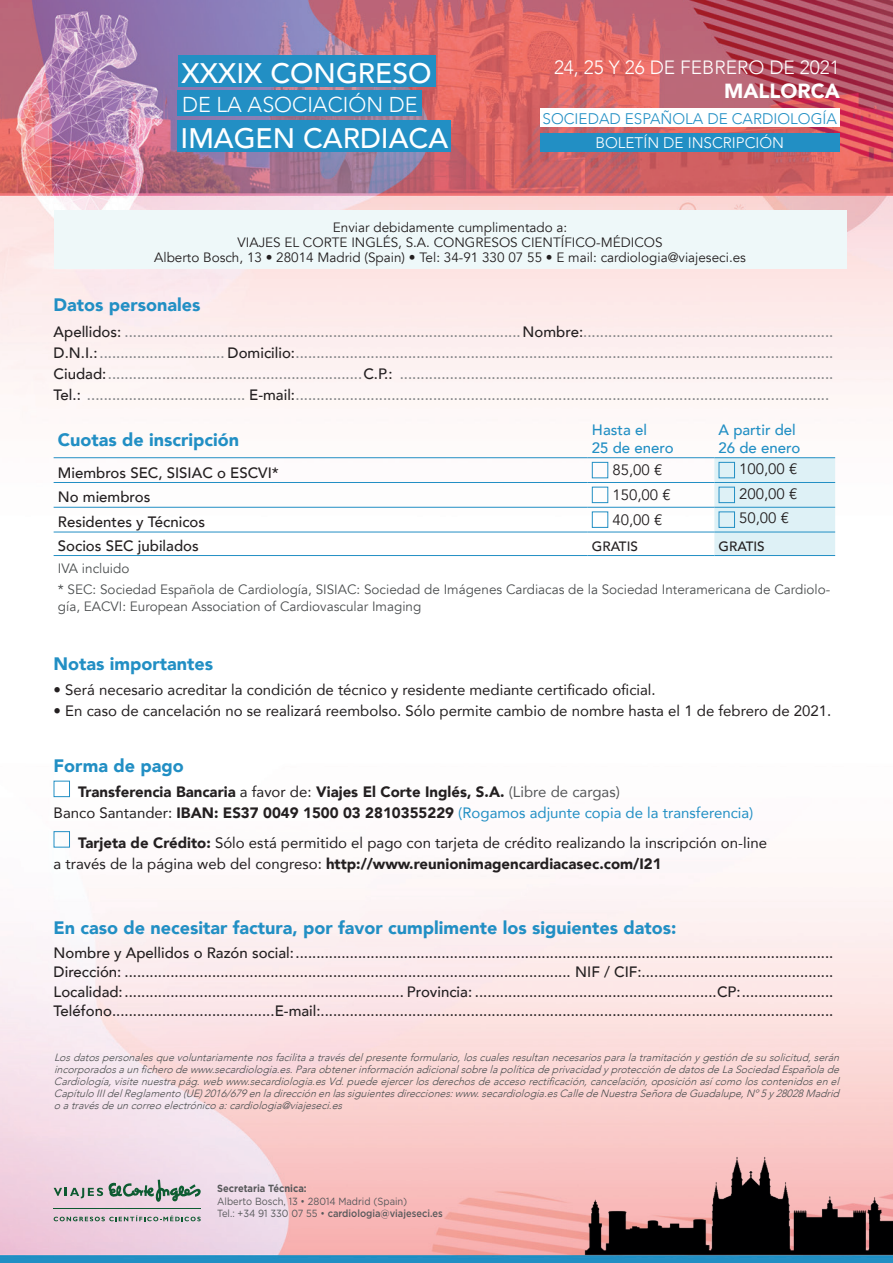
<style>
.page{position:relative;width:893px;height:1263px;background:#fff}
.page>*{position:absolute;margin:0;border:0;box-sizing:border-box;transform-origin:0 0}
.t1{font:500 28.2px "Avenir";color:#fff}
.t2{font:300 21.45px "Avenir";color:#fff}
.t3{font:900 20.4px "Avenir";color:#fff}
.t4{font:300 19.2px "Avenir";color:#fff}
.t5{font:900 18px "Avenir";color:#228fc4}
.t6{font:300 15.3px "Avenir";color:#228fc4}
.t7{font:300 15.3px "Avenir";color:#fff}
.t8{font:500 15px/19.5px "Avenir";color:#231f20;text-align:justify}
.t9{font:500 15px/21px "Avenir";color:#808285;text-align:justify}
.t10{font:15px/21px "Avenir";color:#231f20}
.t11{font:900 15px/21px "Avenir";color:#231f20}
.t12{font:15px "Avenir";color:#231f20}
.t13{font:500 15px/18px "Avenir";color:#228fc4}
.t14{font:13.5px/20.7px "Avenir";color:#4c4f50}
.t15{font:13.5px/15px "Avenir";color:#231f20;text-align:center}
.t16{font:500 13.5px "Avenir";color:#231f20}
.t17{font:italic 300 10.5px/12px "Avenir";color:#4c4f50;text-align:justify}
.t18{font:10.35px/12.3px "Gotham";color:#57585a;scale:.9 1}
.t19{font:700 10.35px "Gotham";color:#57585a;scale:.9 1}
.s1{color:#231f20}
.s2{font-weight:400}
.s3{font-weight:400;color:#57585a}
.s4{font-weight:400;color:#228fc4}
.s5{font-weight:900}
.s6{font-weight:500}
</style>
<div class="page">
<img style="left:0;top:0;width:893px;height:1263px">
<div style="left:178px;top:55px;width:257px;height:32px;background:#228fc4"></div>
<div style="left:178px;top:120px;width:273px;height:32px;background:#228fc4"></div>
<div style="left:178px;top:90px;width:244px;height:26px;background:#228fc4"></div>
<div style="left:540px;top:108px;width:300px;height:19px;background:#fff"></div>
<div style="left:540px;top:133px;width:300px;height:19px;background:#228fc4"></div>
<div style="left:54px;top:210px;width:792px;height:59px;background:#eef8f9"></div>
<div style="left:54px;top:781px;width:16px;height:16px;border:1px solid #228fc4"></div>
<div style="left:54px;top:831px;width:16px;height:16px;border:1px solid #228fc4"></div>
<svg style="left:54px;top:1180px;width:148px;height:22px;background:#b8b7b8"></svg>
<hr style="left:54px;top:1208px;width:147px;height:1px;background:#0f6e38">
<svg style="left:54px;top:1215px;width:147px;height:6px"></svg>
<div style="left:714px;top:458px;width:121px;height:97px;background:#def1f6"></div>
<hr style="left:54px;top:457px;width:534px;height:1px;background:#228fc4">
<hr style="left:588px;top:457px;width:126px;height:1px;background:#228fc4">
<hr style="left:714px;top:457px;width:121px;height:1px;background:#228fc4">
<hr style="left:54px;top:482px;width:534px;height:1px;background:#228fc4">
<hr style="left:588px;top:482px;width:126px;height:1px;background:#228fc4">
<hr style="left:714px;top:482px;width:121px;height:1px;background:#228fc4">
<hr style="left:54px;top:507px;width:534px;height:1px;background:#228fc4">
<hr style="left:588px;top:507px;width:126px;height:1px;background:#228fc4">
<hr style="left:714px;top:507px;width:121px;height:1px;background:#228fc4">
<hr style="left:54px;top:532px;width:534px;height:1px;background:#228fc4">
<hr style="left:588px;top:532px;width:126px;height:1px;background:#228fc4">
<hr style="left:714px;top:532px;width:121px;height:1px;background:#228fc4">
<hr style="left:54px;top:555px;width:534px;height:1px;background:#228fc4">
<hr style="left:588px;top:555px;width:126px;height:1px;background:#228fc4">
<hr style="left:714px;top:555px;width:121px;height:1px;background:#228fc4">
<div style="left:592px;top:462px;width:16px;height:16px;border:1px solid #228fc4"></div>
<div style="left:719px;top:462px;width:16px;height:16px;border:1px solid #228fc4"></div>
<div style="left:592px;top:487px;width:16px;height:16px;border:1px solid #228fc4"></div>
<div style="left:719px;top:487px;width:16px;height:16px;border:1px solid #228fc4"></div>
<div style="left:592px;top:511px;width:16px;height:17px;border:1px solid #228fc4"></div>
<div style="left:719px;top:511px;width:16px;height:17px;border:1px solid #228fc4"></div>
<img style="left:568px;top:1115px;width:325px;height:148px">
<h1 class="t1" style="left:182px;top:49px;width:251px">XXXIX CONGRESO</h1>
<h2 class="t2" style="left:182px;top:92px;width:237px">DE LA ASOCIACIÓN DE</h2>
<h1 class="t1" style="left:181px;top:114px;width:269px">IMAGEN CARDIACA</h1>
<p class="t4" style="left:554px;top:56px;width:287px">24, 25 Y 26 DE FEBRERO DE 2021</p>
<h3 class="t3" style="left:724px;top:74px;width:117px">MALLORCA</h3>
<p class="t6" style="left:543px;top:109px;width:296px">SOCIEDAD ESPAÑOLA DE CARDIOLOGÍA</p>
<p class="t7" style="left:595px;top:134px;width:190px">BOLETÍN DE INSCRIPCIÓN</p>
<p class="t15" style="left:154px;top:220px;width:593px">Enviar debidamente cumplimentado a:<br>VIAJES EL CORTE INGLÉS, S.A. CONGRESOS CIENTÍFICO-MÉDICOS<br>Alberto Bosch, 13 • 28014 Madrid (Spain) • Tel: 34-91 330 07 55 • E mail: cardiologia@viajeseci.es</p>
<p class="t5" style="left:54px;top:290px;width:148px">Datos personales</p>
<p class="t9" style="left:54px;top:320px;width:781px"><span class="s1">Apellidos:</span> ...............................................................................................<span class="s1">Nombre:</span>............................................................<br><span class="s1">D.N.I.:</span>.............................. <span class="s1">Domicilio:</span>.................................................................................................................................<br><span class="s1">Ciudad:</span>.............................................................<span class="s1">C.P.:</span> ........................................................................................................<br><span class="s1">Tel.:</span> ...................................... <span class="s1">E-mail:</span>................................................................................................................................</p>
<p class="t5" style="left:58px;top:424px;width:183px">Cuotas de inscripción</p>
<p class="t13" style="left:592px;top:420px;width:83px">Hasta el<br>25 de enero</p>
<p class="t13" style="left:719px;top:420px;width:83px">A partir del<br>26 de enero</p>
<p class="t8" style="left:58px;top:462px;width:222px">Miembros SEC, SISIAC o ESCVI*</p>
<p class="t12" style="left:612px;top:461px;width:52px">85,00 €</p>
<p class="t12" style="left:739px;top:460px;width:60px">100,00 €</p>
<p class="t8" style="left:58px;top:487px;width:94px">No miembros</p>
<p class="t12" style="left:612px;top:486px;width:60px">150,00 €</p>
<p class="t12" style="left:739px;top:484px;width:60px">200,00 €</p>
<p class="t8" style="left:58px;top:511px;width:149px">Residentes y Técnicos</p>
<p class="t12" style="left:612px;top:511px;width:52px">40,00 €</p>
<p class="t12" style="left:739px;top:509px;width:52px">50,00 €</p>
<p class="t8" style="left:58px;top:535px;width:142px">Socios SEC jubilados</p>
<p class="t16" style="left:592px;top:534px;width:48px">GRATIS</p>
<p class="t16" style="left:719px;top:534px;width:48px">GRATIS</p>
<p class="t14" style="left:58px;top:558px;width:774px">IVA incluido<br>* SEC: Sociedad Española de Cardiología, SISIAC: Sociedad de Imágenes Cardiacas de la Sociedad Interamericana de Cardiolo-</p>
<p class="t14" style="left:58px;top:596px;width:365px">gía, EACVI: European Association of Cardiovascular Imaging</p>
<p class="t5" style="left:54px;top:648px;width:161px">Notas importantes</p>
<p class="t10" style="left:54px;top:679px;width:604px">• Será necesario acreditar la condición de técnico y residente mediante certificado oficial.</p>
<p class="t10" style="left:54px;top:700px;width:779px">• En caso de cancelación no se realizará reembolso. Sólo permite cambio de nombre hasta el 1 de febrero de 2021.</p>
<p class="t5" style="left:54px;top:750px;width:132px">Forma de pago</p>
<p class="t11" style="left:54px;top:781px;width:701px;text-indent:25px">Transferencia Bancaria <span class="s2">a favor de:</span> Viajes El Corte Inglés, S.A. <span class="s3">(Libre de cargas)<br></span><span class="s2">Banco Santander:</span> IBAN: ES37 0049 1500 03 2810355229 <span class="s4">(Rogamos adjunte copia de la transferencia)</span></p>
<p class="t10" style="left:54px;top:831px;width:715px;text-indent:25px"><span class="s5">Tarjeta de Crédito:</span> Sólo está permitido el pago con tarjeta de crédito realizando la inscripción on-line a través de la página web del congreso: <span class="s5">http://www.reunionimagencardiacasec.com/I21</span></p>
<p class="t5" style="left:54px;top:912px;width:624px">En caso de necesitar factura, por favor cumplimente los siguientes datos:</p>
<p class="t8" style="left:54px;top:942px;width:781px">Nombre y Apellidos o Razón social:.................................................................................................................................<br>Dirección: ........................................................................................................... NIF / CIF:..............................................<br>Localidad:................................................................... Provincia: ..........................................................CP:......................<br>Teléfono.......................................E-mail:...........................................................................................................................</p>
<p class="t17" style="left:54px;top:1051px;width:790px">Losdatospersonalesquevoluntariamentenosfacilitaatravésdelpresenteformulario,loscualesresultannecesariosparalatramitaciónygestióndesusolicitud,serán incorporadosaunfichero dewww.secardiologia.es.Paraobtenerinformaciónadicionalsobrelapolíticadeprivacidad yproteccióndedatosdeLaSociedad Españolade Cardiología,visitenuestrapág.web www.secardiologia.esVd.puedeejercerlosderechosdeacceso rectificación,cancelación,oposiciónasícomo loscontenidosenel Capítulo IIIdelReglamento (UE)2016/679enladirecciónenlassiguientesdirecciones:www.secardiologia.esCalledeNuestraSeñoradeGuadalupe,Nº5y28028Madrid o atravésdeuncorreo electrónico a:cardiologia@viajeseci.es</p>
<p class="t19" style="left:217px;top:1182px;width:101px">Secretaria Técnica:</p>
<p class="t18" style="left:217px;top:1194px;width:252px">Alberto Bosch, 13 • 28014 Madrid (Spain)<br>Tel.: +34 91 330 07 55 • <span class="s6">cardiologia@viajeseci.es</span></p>
</div>
